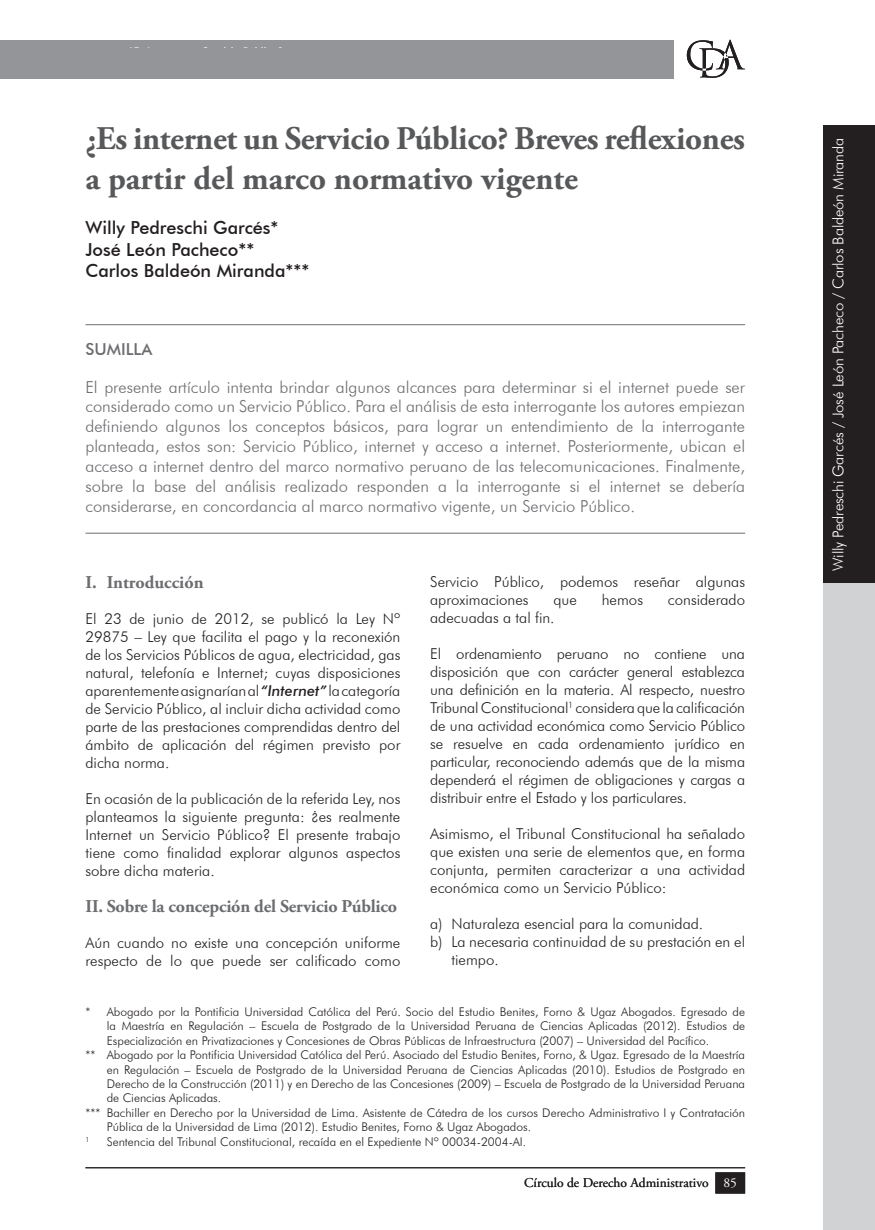
<style>
.page{position:relative;width:875px;height:1230px;background:#fff}
.page>*{position:absolute;margin:0;border:0;box-sizing:border-box;transform-origin:0 0}
.t1{font:700 33px/39.6px "Adobe Garamond Pro";letter-spacing:-.01em;color:#57585a}
.t2{font:500 18px/21.6px "Futura BT";color:#231f20}
.t3{font:700 18px "Adobe Garamond Pro";letter-spacing:-.01em;color:#6c6d70}
.t4{font:300 16.5px/19.8px "Futura BT";color:#6c6d70;text-align:justify}
.t5{font:500 16.5px "Futura BT";color:#6c6d70}
.t6{font:300 15px/18px "Futura BT";color:#231f20;text-align:justify}
.t7{font:300 15px "Futura BT";letter-spacing:-.01em;color:#fff}
.t8{font:13.5px "Adobe Garamond Pro";color:#231f20}
.t9{font:300 12px "Futura BT";color:#231f20}
.t10{font:300 7.05px "Futura BT";color:#231f20}
.s1{font-weight:500;font-style:italic}
.s2{color:#fff}
</style>
<div class="page">
<div style="left:823px;top:270px;width:51px;height:959px;background:#d1d2d4"></div>
<div style="left:0;top:40px;width:673px;height:38px;background:#939598"></div>
<div style="left:823px;top:125px;width:51px;height:457px;background:#231f20"></div>
<svg style="left:686px;top:40px;width:58px;height:38px"></svg>
<hr style="left:85px;top:1167px;width:660px;height:1px;background:#231f20">
<div style="left:715px;top:1172px;width:29px;height:20px;background:#231f20"></div>
<div style="left:715px;top:1172px;width:30px;height:21px;border:2px solid #231f20"></div>
<hr style="left:85px;top:324px;width:659px;height:1px;background:#6c6d70">
<hr style="left:85px;top:533px;width:659px;height:1px;background:#6c6d70">
<h1 class="t1" style="left:85px;top:119px;width:660px">¿Es internet un Servicio Público? Breves reflexiones a partir del marco normativo vigente</h1>
<p class="t2" style="left:85px;top:217px;width:225px">Willy Pedreschi Garcés*<br>José León Pacheco**<br>Carlos Baldeón Miranda***</p>
<p class="t5" style="left:85px;top:339px;width:68px">SUMILLA</p>
<p class="t4" style="left:85px;top:377px;width:661px">el presente artículo intenta brindar algunos alcances para determinar si el internet puede ser considerado como un servicio Público. Para el análisis de esta interrogante los autores empiezan definiendo algunos los conceptos básicos, para lograr un entendimiento de la interrogante planteada, estos son: servicio Público, internet y acceso a internet. Posteriormente, ubican el acceso a internet dentro del marco normativo peruano de las telecomunicaciones. Finalmente, sobre la base del análisis realizado responden a la interrogante si el internet se debería considerarse, en concordancia al marco normativo vigente, un servicio Público.</p>
<p class="t6" style="left:430px;top:572px;width:316px">servicio Público, podemos reseñar algunas aproximaciones</p>
<p class="t3" style="left:85px;top:572px;width:120px">I. Introducción</p>
<p class="t6" style="left:85px;top:609px;width:316px">el 23 de junio de 2012, se publicó la Ley Nº 29875 – Ley que facilita el pago y la reconexión de los servicios Públicos de agua, electricidad, gas natural, telefonía e internet; cuyas disposiciones aparentemente asignarían al <span class="s1">“Internet”</span> la categoría de servicio Público, al incluir dicha actividad como parte de las prestaciones comprendidas dentro del ámbito de aplicación del régimen previsto por dicha norma.</p>
<p class="t6" style="left:85px;top:789px;width:316px">en ocasión de la publicación de la referida Ley, nos planteamos la siguiente pregunta: ¿es realmente internet un servicio Público? el presente trabajo tiene como finalidad explorar algunos aspectos sobre dicha materia.</p>
<p class="t3" style="left:85px;top:896px;width:313px">II. Sobre la concepción del Servicio Público</p>
<p class="t6" style="left:85px;top:933px;width:316px">aún cuando no existe una concepción uniforme respecto de lo que puede ser calificado como</p>
<p class="t6" style="left:553px;top:590px;width:25px">que</p>
<p class="t6" style="left:601px;top:590px;width:43px">hemos</p>
<p class="t6" style="left:667px;top:590px;width:79px">considerado</p>
<p class="t6" style="left:430px;top:608px;width:126px">adecuadas a tal fin.</p>
<p class="t6" style="left:430px;top:644px;width:316px">el ordenamiento peruano no contiene una disposición que con carácter general establezca una definición en la materia. al respecto, nuestro tribunal Constitucional<sup>1</sup> considera que la calificación de una actividad económica como servicio Público se resuelve en cada ordenamiento jurídico en particular, reconociendo además que de la misma dependerá el régimen de obligaciones y cargas a distribuir entre el estado y los particulares.</p>
<p class="t6" style="left:430px;top:824px;width:316px">asimismo, el tribunal Constitucional ha señalado que existen una serie de elementos que, en forma conjunta, permiten caracterizar a una actividad económica como un servicio Público:</p>
<p class="t6" style="left:430px;top:914px;width:274px">a) Naturaleza esencial para la comunidad.</p>
<p class="t6" style="left:430px;top:932px;width:316px">b) La necesaria continuidad de su prestación en el</p>
<p class="t6" style="left:451px;top:950px;width:49px">tiempo.</p>
<p class="t9" style="left:85px;top:1004px;width:661px">* abogado por la Pontificia Universidad Católica del Perú. socio del estudio Benites, Forno &amp; Ugaz abogados. egresado de</p>
<p class="t9" style="left:107px;top:1018px;width:639px">la Maestría en Regulación – escuela de Postgrado de la Universidad Peruana de Ciencias aplicadas (2012). estudios de</p>
<p class="t9" style="left:107px;top:1033px;width:604px">especialización en Privatizaciones y Concesiones de Obras Públicas de infraestructura (2007) – Universidad del Pacífico.</p>
<p class="t9" style="left:85px;top:1047px;width:661px">** abogado por la Pontificia Universidad Católica del Perú. asociado del estudio Benites, Forno, &amp; Ugaz. egresado de la Maestría</p>
<p class="t9" style="left:107px;top:1061px;width:639px">en Regulación – escuela de Postgrado de la Universidad Peruana de Ciencias aplicadas (2010). estudios de Postgrado en</p>
<p class="t9" style="left:107px;top:1076px;width:639px">derecho de la Construcción (2011) y en derecho de las Concesiones (2009) – escuela de Postgrado de la Universidad Peruana</p>
<p class="t9" style="left:107px;top:1090px;width:116px">de Ciencias aplicadas.</p>
<p class="t9" style="left:85px;top:1105px;width:661px">*** Bachiller en derecho por la Universidad de Lima. asistente de Cátedra de los cursos derecho administrativo i y Contratación</p>
<p class="t9" style="left:107px;top:1119px;width:425px">Pública de la Universidad de Lima (2012). estudio Benites, Forno &amp; Ugaz abogados.</p>
<p class="t10" style="left:85px;top:1134px;width:6px">1</p>
<p class="t9" style="left:107px;top:1133px;width:421px">sentencia del tribunal Constitucional, recaída en el expediente Nº 00034-2004-ai.</p>
<p class="t8" style="left:524px;top:1174px;width:214px">Círculo de Derecho Administrativo <span class="s2">85</span></p>
<p class="t7" style="left:828px;top:571px;width:434px;rotate:-90deg">Willy Pedreschi Garcés / José León Pacheco / Carlos Baldeón Miranda</p>
<p class="t7" style="left:829px;top:225px;width:80px;rotate:-90deg">Presentación</p>
</div>
